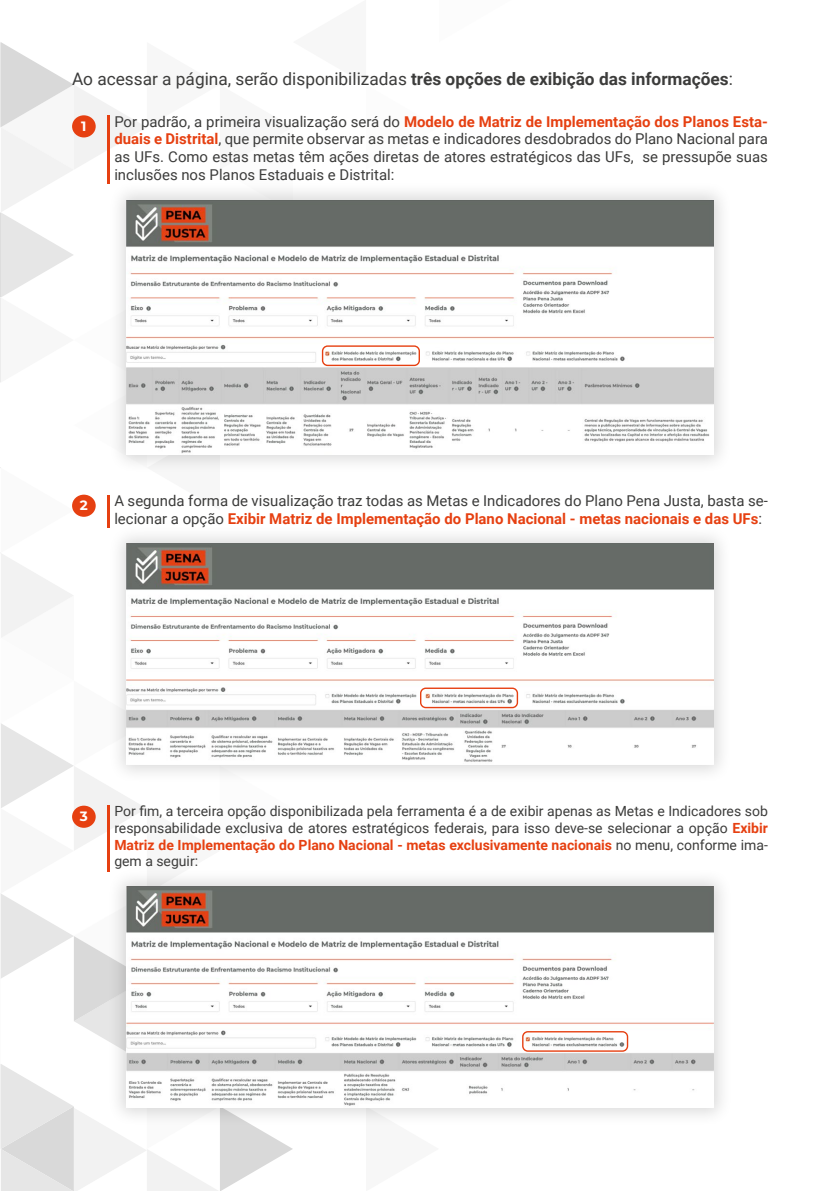
<style>
.page{position:relative;width:840px;height:1191px;background:#fff}
.page>*{position:absolute;margin:0;border:0;box-sizing:border-box;transform-origin:0 0}
.t1{font:17.2px "Roboto";color:#3c3c3b}
.t2{font:15px/17.8px "Roboto";color:#3c3c3b;text-align:justify}
.t3{font:14px/16.8px "Roboto";color:#3c3c3b;text-align:justify}
.t4{font:100 13.6px "Montserrat";color:#fff}
.s1{font-weight:700}
.s2{font-weight:700;color:#e64011}
</style>
<div class="page">
<svg style="left:0;top:42px;width:293px;height:1149px"></svg>
<div style="left:107px;top:181px;width:625px;height:293px;background:#000;opacity:.15"></div>
<img style="left:127px;top:200px;width:585px;height:254px">
<div style="left:107px;top:524px;width:625px;height:260px;background:#000;opacity:.15"></div>
<img style="left:127px;top:543px;width:585px;height:222px">
<div style="left:72px;top:115px;width:24px;height:22px;background:#e64011;border-radius:50%"></div>
<div style="left:72px;top:494px;width:24px;height:23px;background:#e64011;border-radius:50%"></div>
<div style="left:72px;top:805px;width:24px;height:23px;background:#e64011;border-radius:50%"></div>
<hr style="left:107px;top:115px;width:2px;height:68px;background:#e64011">
<hr style="left:107px;top:494px;width:2px;height:33px;background:#e64011">
<div style="left:322px;top:345px;width:98px;height:21px;border:1px solid #e64011;border-radius:5px"></div>
<div style="left:107px;top:867px;width:625px;height:259px;background:#000;opacity:.15"></div>
<img style="left:126px;top:886px;width:587px;height:221px">
<hr style="left:107px;top:805px;width:2px;height:66px;background:#e64011">
<div style="left:420px;top:687px;width:98px;height:21px;border:1px solid #e64011;border-radius:5px"></div>
<div style="left:522px;top:1031px;width:106px;height:20px;border:1px solid #e64011;border-radius:5px"></div>
<p class="t1" style="left:72px;top:67px;width:662px">Ao acessar a página, serão disponibilizadas <span class="s1">três opções de exibição das informações</span>:</p>
<p class="t4" style="left:81px;top:117px;width:7px">1</p>
<p class="t2" style="left:114px;top:112px;width:654px">Por padrão, a primeira visualização será do <span class="s2">Modelo de Matriz de Implementação dos Planos Esta&shy;duais e Distrital</span>, que permite observar as metas e indicadores desdobrados do Plano Nacional para as UFs. Como estas metas têm ações diretas de atores estratégicos das UFs, se pressupõe suas inclusões nos Planos Estaduais e Distrital:</p>
<p class="t4" style="left:80px;top:496px;width:9px">2</p>
<p class="t2" style="left:114px;top:491px;width:654px">A segunda forma de visualização traz todas as Metas e Indicadores do Plano Pena Justa, basta se&shy;lecionar a opção <span class="s2">Exibir Matriz de Implementação do Plano Nacional - metas nacionais e das UFs</span>:</p>
<p class="t4" style="left:80px;top:807px;width:10px">3</p>
<p class="t3" style="left:114px;top:802px;width:654px">Por fim, a terceira opção disponibilizada pela ferramenta é a de exibir apenas as Metas e Indicadores sob responsabilidade exclusiva de atores estratégicos federais, para isso deve-se selecionar a opção <span class="s2">Exibir Matriz de Implementação do Plano Nacional - metas exclusivamente nacionais</span> no menu, conforme ima&shy;gem a seguir:</p>
</div>
